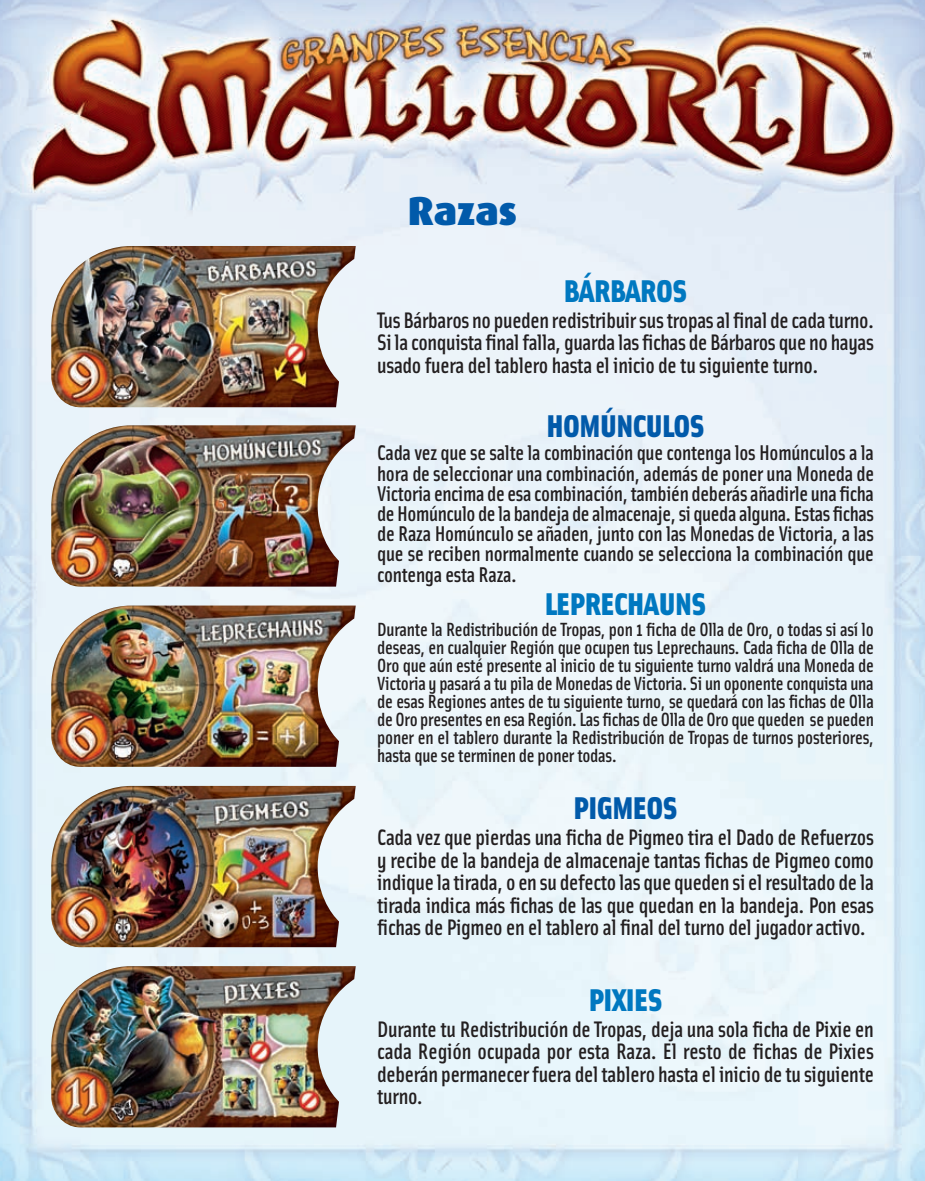
<style>
.page{position:relative;width:925px;height:1181px;background:#fff}
.page>*{position:absolute;margin:0;border:0;box-sizing:border-box;transform-origin:0 0}
.t1{font:900 40.5px "Dax";color:#015aaa}
.t2{font:900 31.5px "Solex";letter-spacing:-.015em;color:#0078c0}
.t3{font:900 31.5px "Solex";letter-spacing:-.015em;color:#015aaa}
.t4{font:500 22.5px/22.5px "Solex";letter-spacing:-.015em;color:#231f20;text-align:justify}
.t5{font:500 21.38px/20.2px "Solex";letter-spacing:-.015em;color:#231f20;text-align:justify}
.t6{font:500 19.12px/18px "Solex";letter-spacing:-.015em;color:#231f20;text-align:justify}
</style>
<div class="page">
<img style="left:0;top:0;width:925px;height:1181px">
<img style="left:49px;top:246px;width:307px;height:161px">
<img style="left:49px;top:425px;width:307px;height:162px">
<img style="left:49px;top:606px;width:307px;height:161px">
<img style="left:49px;top:786px;width:307px;height:161px">
<img style="left:49px;top:966px;width:307px;height:161px">
<h1 class="t1" style="left:408px;top:194px;width:111px">Razas</h1>
<h2 class="t2" style="left:564px;top:280px;width:125px">BÁRBAROS</h2>
<p class="t4" style="left:377px;top:311px;width:498px">Tus Bárbaros no pueden redistribuir sus tropas al final de cada turno.<br>Si la conquista final falla, guarda las fichas de Bárbaros que no hayas usado fuera del tablero hasta el inicio de tu siguiente turno.</p>
<h2 class="t3" style="left:546px;top:415px;width:160px">HOMÚNCULOS</h2>
<p class="t5" style="left:377px;top:445px;width:498px">Cada vez que se salte la combinación que contenga los Homúnculos a la hora de seleccionar una combinación, además de poner una Moneda de Victoria encima de esa combinación, también deberás añadirle una ficha de Homúnculo de la bandeja de almacenaje, si queda alguna. Estas fichas de Raza Homúnculo se añaden, junto con las Monedas de Victoria, a las que se reciben normalmente cuando se selecciona la combinación que contenga esta Raza.</p>
<h2 class="t2" style="left:545px;top:593px;width:163px">LEPRECHAUNS</h2>
<p class="t6" style="left:377px;top:622px;width:498px">Durante la Redistribución de Tropas, pon 1 ficha de Olla de Oro, o todas si así lo deseas, en cualquier Región que ocupen tus Leprechauns. Cada ficha de Olla de Oro que aún esté presente al inicio de tu siguiente turno valdrá una Moneda de Victoria y pasará a tu pila de Monedas de Victoria. Si un oponente conquista una de esas Regiones antes de tu siguiente turno, se quedará con las fichas de Olla de Oro presentes en esa Región. Las fichas de Olla de Oro que queden se pueden poner en el tablero durante la Redistribución de Tropas de turnos posteriores, hasta que se terminen de poner todas.</p>
<h2 class="t3" style="left:573px;top:798px;width:106px">PIGMEOS</h2>
<p class="t4" style="left:377px;top:828px;width:498px">Cada vez que pierdas una ficha de Pigmeo tira el Dado de Refuerzos y recibe de la bandeja de almacenaje tantas fichas de Pigmeo como indique la tirada, o en su defecto las que queden si el resultado de la tirada indica más fichas de las que quedan en la bandeja. Pon esas fichas de Pigmeo en el tablero al final del turno del jugador activo.</p>
<h2 class="t2" style="left:589px;top:989px;width:75px">PIXIES</h2>
<p class="t4" style="left:377px;top:1020px;width:498px">Durante tu Redistribución de Tropas, deja una sola ficha de Pixie en cada Región ocupada por esta Raza. El resto de fichas de Pixies deberán permanecer fuera del tablero hasta el inicio de tu siguiente turno.</p>
</div>
